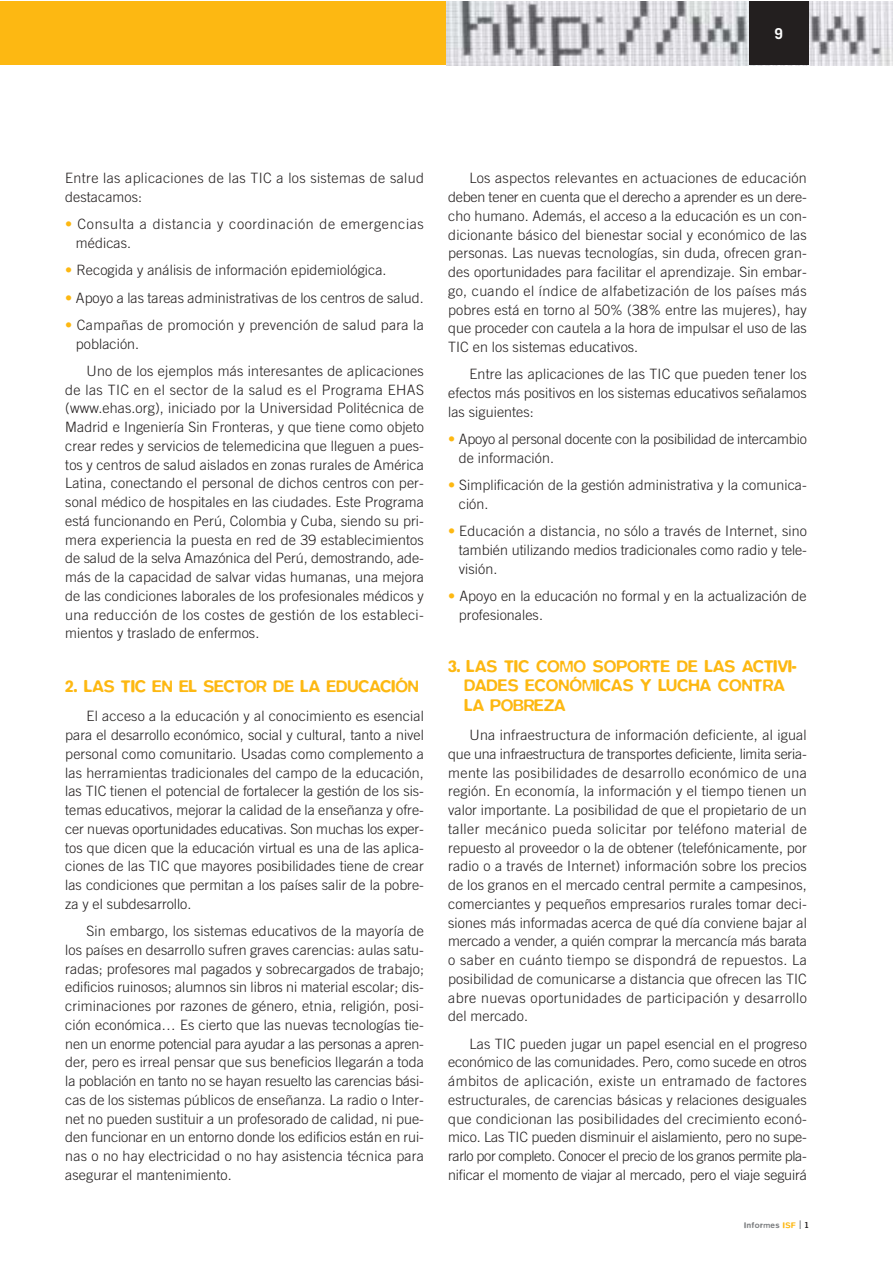
<style>
.page{position:relative;width:893px;height:1263px;background:#fff}
.page>*{position:absolute;margin:0;border:0;box-sizing:border-box;transform-origin:0 0}
.t1{font:500 17.25px/19.5px "Blur";letter-spacing:-.01em;color:#fdb812}
.t2{font:700 15px "Trade Gothic";color:#fff}
.t3{font:300 14.25px/18.8px "Trade Gothic";letter-spacing:.005em;color:#231f1f;text-align:justify}
.t4{font:300 14.25px/18.8px "Trade Gothic";letter-spacing:.025em;color:#231f1f}
.t5{font:300 14.25px/18.8px "Trade Gothic";letter-spacing:.045em;color:#231f1f}
.t6{font:500 8.25px "Blur";letter-spacing:.055em;color:#808284}
.s1{color:#fdb812}
.s2{font-family:"Trade Gothic";font-weight:300;font-size:16.5px}
.s3{font-family:"Trade Gothic Bold Two";font-weight:400;color:#231f1f}
</style>
<div class="page">
<div style="left:0;top:2px;width:892px;height:63px;background:#fdb812"></div>
<img style="left:446px;top:2px;width:446px;height:63px">
<div style="left:748px;top:2px;width:60px;height:63px;background:#231f1f"></div>
<p class="t2" style="left:774px;top:28px;width:10px">9</p>
<p class="t4" style="left:65px;top:170px;width:360px">Entre las aplicaciones de las TIC a los sistemas de salud destacamos:</p>
<p class="t5" style="left:76px;top:216px;width:349px;text-indent:-11px"><span class="s1">•</span> Consulta a distancia y coordinación de emergencias médicas.</p>
<p class="t3" style="left:65px;top:262px;width:323px"><span class="s1">•</span> Recogida y análisis de información epidemiológica.</p>
<p class="t3" style="left:65px;top:289px;width:360px"><span class="s1">•</span> Apoyo a las tareas administrativas de los centros de salud.</p>
<p class="t3" style="left:76px;top:317px;width:349px;text-indent:-11px"><span class="s1">•</span> Campañas de promoción y prevención de salud para la población.</p>
<p class="t3" style="left:65px;top:363px;width:360px;text-indent:21px">Uno de los ejemplos más interesantes de aplicaciones de las TIC en el sector de la salud es el Programa EHAS (www.ehas.org), iniciado por la Universidad Politécnica de Madrid e Ingeniería Sin Fronteras, y que tiene como objeto crear redes y servicios de telemedicina que lleguen a pues&shy;tos y centros de salud aislados en zonas rurales de América Latina, conectando el personal de dichos centros con per&shy;sonal médico de hospitales en las ciudades. Este Programa está funcionando en Perú, Colombia y Cuba, siendo su pri&shy;mera experiencia la puesta en red de 39 establecimientos de salud de la selva Amazónica del Perú, demostrando, ade&shy;más de la capacidad de salvar vidas humanas, una mejora de las condiciones laborales de los profesionales médicos y una reducción de los costes de gestión de los estableci&shy;mientos y traslado de enfermos.</p>
<p class="t1" style="left:65px;top:678px;width:355px">2. LAS TIC EN EL SECTOR DE LA EDUCACIÓN</p>
<p class="t3" style="left:65px;top:708px;width:360px;text-indent:21px">El acceso a la educación y al conocimiento es esencial para el desarrollo económico, social y cultural, tanto a nivel personal como comunitario. Usadas como complemento a las herramientas tradicionales del campo de la educación, las TIC tienen el potencial de fortalecer la gestión de los sis&shy;temas educativos, mejorar la calidad de la enseñanza y ofre&shy;cer nuevas oportunidades educativas. Son muchas los exper&shy;tos que dicen que la educación virtual es una de las aplica&shy;ciones de las TIC que mayores posibilidades tiene de crear las condiciones que permitan a los países salir de la pobre&shy;za y el subdesarrollo.</p>
<p class="t3" style="left:65px;top:923px;width:360px;text-indent:21px">Sin embargo, los sistemas educativos de la mayoría de los países en desarrollo sufren graves carencias: aulas satu&shy;radas; profesores mal pagados y sobrecargados de trabajo; edificios ruinosos; alumnos sin libros ni material escolar; dis&shy;criminaciones por razones de género, etnia, religión, posi&shy;ción económica… Es cierto que las nuevas tecnologías tie&shy;nen un enorme potencial para ayudar a las personas a apren&shy;der, pero es irreal pensar que sus beneficios llegarán a toda la población en tanto no se hayan resuelto las carencias bási&shy;cas de los sistemas públicos de enseñanza. La radio o Inter&shy;net no pueden sustituir a un profesorado de calidad, ni pue&shy;den funcionar en un entorno donde los edificios están en rui&shy;nas o no hay electricidad o no hay asistencia técnica para asegurar el mantenimiento.</p>
<p class="t3" style="left:448px;top:170px;width:360px;text-indent:21px">Los aspectos relevantes en actuaciones de educación deben tener en cuenta que el derecho a aprender es un dere&shy;cho humano. Además, el acceso a la educación es un con&shy;dicionante básico del bienestar social y económico de las personas. Las nuevas tecnologías, sin duda, ofrecen gran&shy;des oportunidades para facilitar el aprendizaje. Sin embar&shy;go, cuando el índice de alfabetización de los países más pobres está en torno al 50% (38% entre las mujeres), hay que proceder con cautela a la hora de impulsar el uso de las TIC en los sistemas educativos.</p>
<p class="t3" style="left:448px;top:366px;width:360px;text-indent:21px">Entre las aplicaciones de las TIC que pueden tener los efectos más positivos en los sistemas educativos señalamos las siguientes:</p>
<p class="t3" style="left:459px;top:431px;width:349px;text-indent:-11px"><span class="s1">•</span> Apoyo al personal docente con la posibilidad de intercambio de información.</p>
<p class="t3" style="left:459px;top:477px;width:349px;text-indent:-11px"><span class="s1">•</span> Simplificación de la gestión administrativa y la comunica&shy;ción.</p>
<p class="t3" style="left:459px;top:523px;width:349px;text-indent:-11px"><span class="s1">•</span> Educación a distancia, no sólo a través de Internet, sino también utilizando medios tradicionales como radio y tele&shy;visión.</p>
<p class="t3" style="left:459px;top:588px;width:349px;text-indent:-11px"><span class="s1">•</span> Apoyo en la educación no formal y en la actualización de profesionales.</p>
<p class="t1" style="left:464px;top:657px;width:334px;text-indent:-16px">3. LAS TIC COMO SOPORTE DE LAS ACTIVI-<br>DADES ECONÓMICAS Y LUCHA CONTRA<br>LA POBREZA</p>
<p class="t3" style="left:448px;top:727px;width:360px;text-indent:21px">Una infraestructura de información deficiente, al igual que una infraestructura de transportes deficiente, limita seria&shy;mente las posibilidades de desarrollo económico de una región. En economía, la información y el tiempo tienen un valor importante. La posibilidad de que el propietario de un taller mecánico pueda solicitar por teléfono material de repuesto al proveedor o la de obtener (telefónicamente, por radio o a través de Internet) información sobre los precios de los granos en el mercado central permite a campesinos, comerciantes y pequeños empresarios rurales tomar deci&shy;siones más informadas acerca de qué día conviene bajar al mercado a vender, a quién comprar la mercancía más barata o saber en cuánto tiempo se dispondrá de repuestos. La posibilidad de comunicarse a distancia que ofrecen las TIC abre nuevas oportunidades de participación y desarrollo del mercado.</p>
<p class="t3" style="left:448px;top:1035px;width:360px;text-indent:21px">Las TIC pueden jugar un papel esencial en el progreso económico de las comunidades. Pero, como sucede en otros ámbitos de aplicación, existe un entramado de factores estructurales, de carencias básicas y relaciones desiguales que condicionan las posibilidades del crecimiento econó&shy;mico. Las TIC pueden disminuir el aislamiento, pero no supe&shy;rarlo por completo. Conocer el precio de los granos permite pla&shy;nificar el momento de viajar al mercado, pero el viaje seguirá</p>
<p class="t6" style="left:744px;top:1222px;width:66px">Informes <span class="s1">ISF</span> <span class="s2">ı</span> <span class="s3">1</span></p>
</div>
